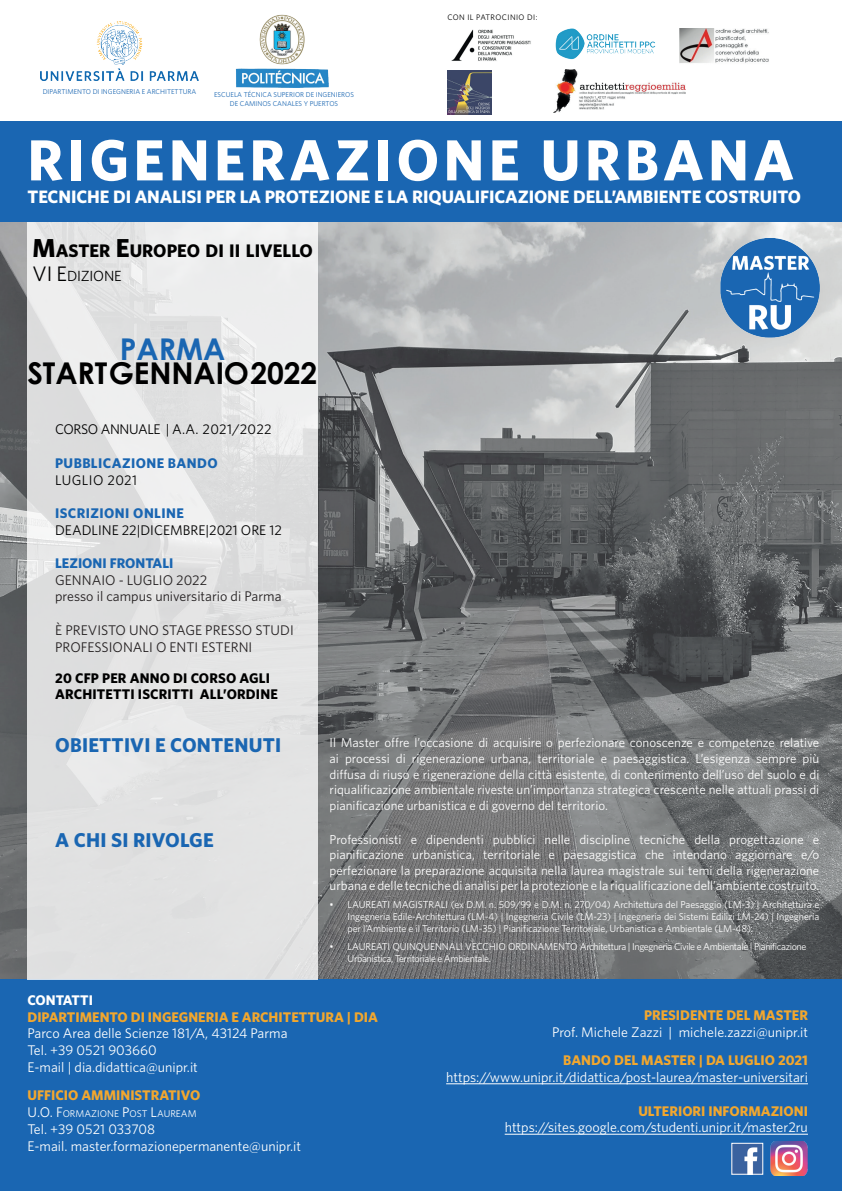
<style>
.page{position:relative;width:842px;height:1191px;background:#fff}
.page>*{position:absolute;margin:0;border:0;box-sizing:border-box;transform-origin:0 0}
.t1{font:700 58px "Whitney";letter-spacing:.075em;color:#fff}
.t2{font:700 30px "Century Gothic";letter-spacing:-.005em;color:#000}
.t3{font:700 30px "Century Gothic";color:#1a66b2}
.t4{font:700 20px "Whitney";letter-spacing:.01em;color:#1a66b2}
.t5{font:700 18.2px "Whitney";color:#000}
.t6{font:700 18px "Whitney";letter-spacing:-.005em;color:#fff}
.t7{font:14.7px "Whitney";letter-spacing:-.015em;color:#000}
.t8{font:14px/16.8px "Whitney";color:#fff}
.t9{font:14px/16.8px "Whitney";color:#231f20}
.t10{font:700 14px "Whitney";color:#f2a72e}
.t11{font:700 14px/16.8px "Whitney";letter-spacing:.01em;color:#000}
.t12{font:700 14px "Whitney";letter-spacing:.03em;color:#1a66b2}
.t13{font:14px "Whitney";color:#000}
.t14{font:14px "Whitney";letter-spacing:-.025em;color:#000}
.t15{font:700 14px "Whitney";color:#f2a72e}
.t16{font:700 14px "Whitney";color:#1a66b2}
.t17{font:14px "Whitney";letter-spacing:.03em;color:#000}
.t18{font:700 14px "Whitney";color:#fff}
.t19{font:13px/15.6px "Whitney";color:#fff;text-align:justify}
.t20{font:10px/12px "Whitney";letter-spacing:-.035em;color:#fff;text-align:justify}
.t21{font:9.8px "Whitney";color:#fff}
.t22{font:8px "Whitney";letter-spacing:.05em;color:#000}
.t23{font:7px/8.4px "Whitney";color:#1a66b2;text-align:center}
.s1{font-size:26px}
.s2{font-size:21px}
.s3{font-size:14px}
.s4{font-weight:700;color:#f2a72e}
</style>
<div class="page">
<img style="left:0;top:222px;width:842px;height:757px">
<div style="left:0;top:979px;width:842px;height:212px;background:#1a66b2"></div>
<svg style="left:27px;top:71px;width:290px;height:908px;background:#e4e4e5"></svg>
<div style="left:0;top:122px;width:842px;height:100px;background:#1a66b2"></div>
<img style="left:771px;top:1141px;width:37px;height:34px">
<img style="left:733px;top:1144px;width:28px;height:28px">
<div style="left:731px;top:1142px;width:32px;height:32px;border:1px solid #fff"></div>
<img style="left:232px;top:14px;width:97px;height:75px">
<img style="left:41px;top:21px;width:157px;height:60px">
<hr style="left:446px;top:1083px;width:362px;height:1px;background:#fff">
<hr style="left:505px;top:1134px;width:303px;height:1px;background:#fff">
<img style="left:720px;top:239px;width:99px;height:99px">
<img style="left:555px;top:28px;width:101px;height:32px">
<img style="left:553px;top:69px;width:133px;height:44px">
<img style="left:451px;top:29px;width:80px;height:32px">
<img style="left:447px;top:70px;width:45px;height:44px">
<img style="left:679px;top:28px;width:90px;height:35px">
<p class="t23" style="left:43px;top:88px;width:155px">DIPARTIMENTO DI INGEGNERIA E ARCHITETTURA</p>
<p class="t23" style="left:214px;top:91px;width:141px">ESCUELA TÉCNICA SUPERIOR DE INGENIEROS<br>DE CAMINOS CANALES Y PUERTOS</p>
<p class="t22" style="left:447px;top:13px;width:92px">CON IL PATROCINIO DI:</p>
<h1 class="t1" style="left:27px;top:125px;width:768px">RIGENERAZIONE URBANA</h1>
<h3 class="t6" style="left:27px;top:186px;width:775px">TECNICHE DI ANALISI PER LA PROTEZIONE E LA RIQUALIFICAZIONE DELL’AMBIENTE COSTRUITO</h3>
<h3 class="t5" style="left:33px;top:240px;width:36px"><span class="s1">M</span>ASTER</h3>
<h3 class="t5" style="left:116px;top:240px;width:27px"><span class="s1">E</span>UROPEO</h3>
<h3 class="t5" style="left:205px;top:240px;width:78px">DI IILIVELLO</h3>
<p class="t7" style="left:33px;top:268px;width:90px"><span class="s2">VI E</span>DIZIONE</p>
<h2 class="t3" style="left:120px;top:327px;width:107px">PARMA</h2>
<h2 class="t2" style="left:28px;top:351px;width:291px">START GENNAIO 2022</h2>
<p class="t14" style="left:55px;top:421px;width:218px">CORSO ANNUALE | A.A. 2021/2022</p>
<p class="t12" style="left:55px;top:454px;width:164px">PUBBLICAZIONE BANDO</p>
<p class="t17" style="left:55px;top:471px;width:83px">LUGLIO 2021</p>
<p class="t12" style="left:55px;top:505px;width:130px">ISCRIZIONI ONLINE</p>
<p class="t13" style="left:55px;top:522px;width:228px">DEADLINE 22|DICEMBRE|2021 ORE 12</p>
<p class="t16" style="left:55px;top:554px;width:120px">LEZIONI FRONTALI</p>
<p class="t9" style="left:55px;top:571px;width:228px">GENNAIO - LUGLIO 2022<br>presso il campus universitario di Parma</p>
<p class="t9" style="left:55px;top:621px;width:240px">È PREVISTO UNO STAGE PRESSO STUDI<br>PROFESSIONALI O ENTI ESTERNI</p>
<p class="t11" style="left:55px;top:669px;width:224px">20 CFP PER ANNO DI CORSO AGLI<br>ARCHITETTI ISCRITTI ALL’ORDINE</p>
<h3 class="t4" style="left:55px;top:733px;width:228px">OBIETTIVI E CONTENUTI</h3>
<h3 class="t4" style="left:55px;top:827px;width:160px">A CHI SI RIVOLGE</h3>
<p class="t19" style="left:330px;top:735px;width:491px">Il Master offre l’occasione di acquisire o perfezionare conoscenze e competenze relative ai processi di rigenerazione urbana, territoriale e paesaggistica. L’esigenza sempre più diffusa di riuso e rigenerazione della città esistente, di contenimento dell’uso del suolo e di riqualificazione ambientale riveste un’importanza strategica crescente nelle attuali prassi di pianificazione urbanistica e di governo del territorio.</p>
<p class="t19" style="left:330px;top:831px;width:491px">Professionisti e dipendenti pubblici nelle discipline tecniche della progettazione e pianificazione urbanistica, territoriale e paesaggistica che intendano aggiornare e/o perfezionare la preparazione acquisita nella laurea magistrale sui temi della rigenerazione urbana e delle tecniche di analisi per la protezione e la riqualificazione dell’ambiente costruito.</p>
<p class="t20" style="left:348px;top:898px;width:473px;text-indent:-18px">• LAUREATI MAGISTRALI (ex D.M. n. 509/99 e D.M. n. 270/04) Architettura del Paesaggio (LM-3) | Architettura e Ingegneria Edile-Architettura (LM-4) | Ingegneria Civile (LM-23) | Ingegneria dei Sistemi Edilizi LM-24) | Ingegneria per l’Ambiente e il Territorio (LM-35) | Pianificazione Territoriale, Urbanistica e Ambientale (LM-48).</p>
<p class="t20" style="left:348px;top:940px;width:460px;text-indent:-18px">• LAUREATI QUINQUENNALI VECCHIO ORDINAMENTO Architettura | Ingegneria Civile e Ambientale | Pianificazione<br>Urbanistica, Territoriale e Ambientale.</p>
<p class="t18" style="left:27px;top:991px;width:67px">CONTATTI</p>
<p class="t10" style="left:27px;top:1008px;width:352px">DIPARTIMENTO DI INGEGNERIA E ARCHITETTURA | DIA</p>
<p class="t8" style="left:27px;top:1024px;width:262px">Parco Area delle Scienze 181/A, 43124 Parma<br>Tel. +39 0521 903660<br>E-mail | dia.didattica@unipr.it</p>
<p class="t15" style="left:27px;top:1086px;width:174px">UFFICIO AMMINISTRATIVO</p>
<p class="t21" style="left:27px;top:1107px;width:171px"><span class="s3">U.O. F</span>ORMAZIONE <span class="s3">P</span>OST <span class="s3">L</span>AU REAM</p>
<p class="t8" style="left:27px;top:1120px;width:275px">Tel. +39 0521 033708<br>E-mail. master.formazionepermanente@unipr.it</p>
<p class="t10" style="left:644px;top:1006px;width:165px">PRESIDENTE DEL MASTER</p>
<p class="t8" style="left:552px;top:1017px;width:257px;line-height:28.1px;text-align:right">Prof. Michele Zazzi | michele.zazzi@unipr.it<br><span class="s4">BANDO DEL MASTER |</span> <span class="s4">DA LUGLIO 2021</span></p>
<p class="t8" style="left:446px;top:1068px;width:363px">https://www.unipr.it/didattica/post-laurea/master-universitari</p>
<p class="t10" style="left:638px;top:1102px;width:171px">ULTERIORI INFORMAZIONI</p>
<p class="t8" style="left:505px;top:1118px;width:305px">https://sites.google.com/studenti.unipr.it/master2ru</p>
</div>
